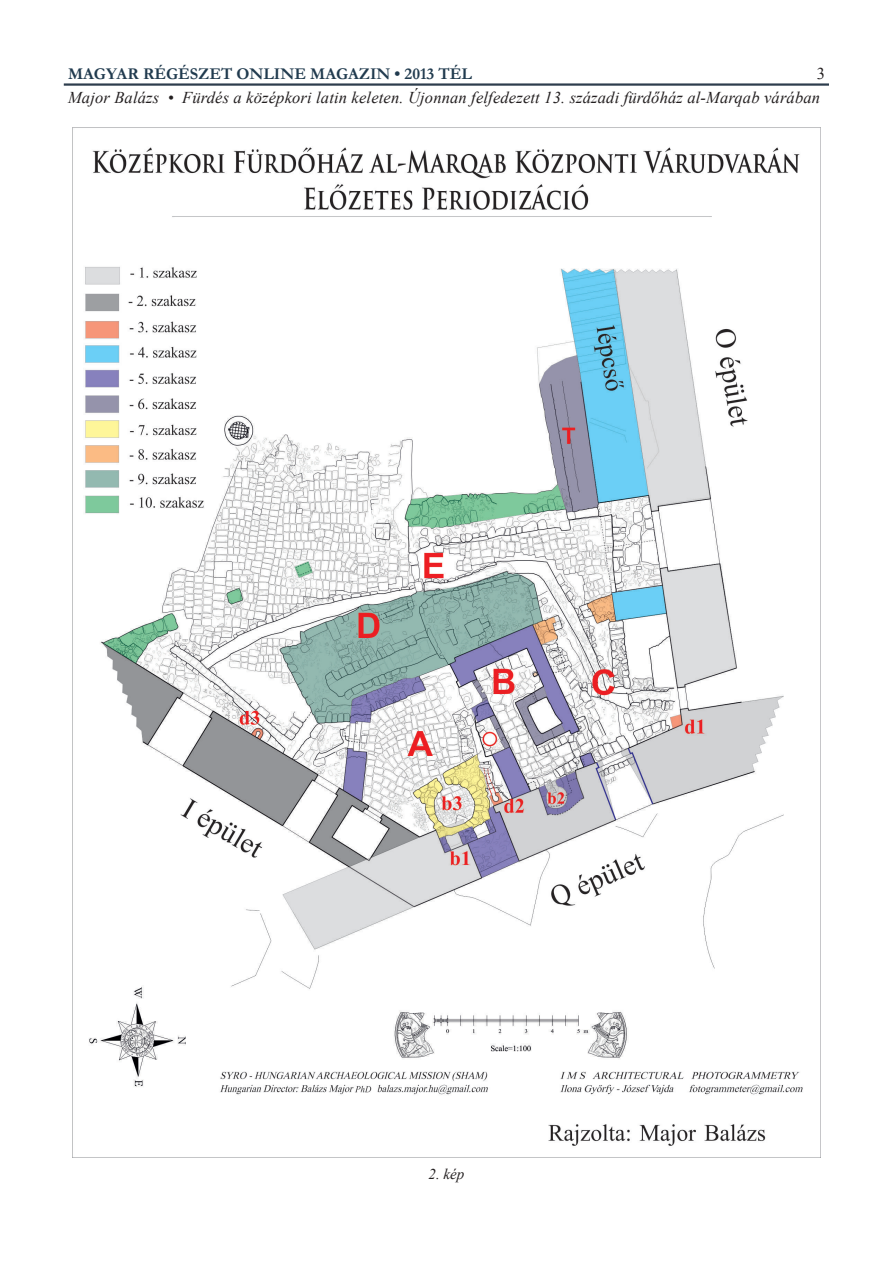
<style>
.page{position:relative;width:893px;height:1263px;background:#fff}
.page>*{position:absolute;margin:0;border:0;box-sizing:border-box;transform-origin:0 0}
.t1{font:italic 16.5px "Times New Roman";letter-spacing:.01em;color:#231f20}
.t2{font:700 16.5px "Garamond";color:#213b4f}
.t3{font:16.5px "Times New Roman";color:#231f20}
.kepala{font:italic 15px "Times New Roman";color:#231f20}
</style>
<div class="page">
<hr style="left:64px;top:83px;width:765px;height:3px;background:#2d3d4d">
<img style="left:73px;top:147px;width:747px;height:1011px">
<p class="t2" style="left:68px;top:62px;width:405px">MAGYAR RÉGÉSZET ONLINE MAGAZIN • 2013 TÉL</p>
<p class="t1" style="left:68px;top:87px;width:753px">Major Balázs • Fürdés a középkori latin keleten. Újonnan felfedezett 13. századi fürdőház al-Marqab várában</p>
<p class="t3" style="left:817px;top:62px;width:10px">3</p>
<p class="kepala" style="left:429px;top:1163px;width:37px">2. kép</p>
</div>
